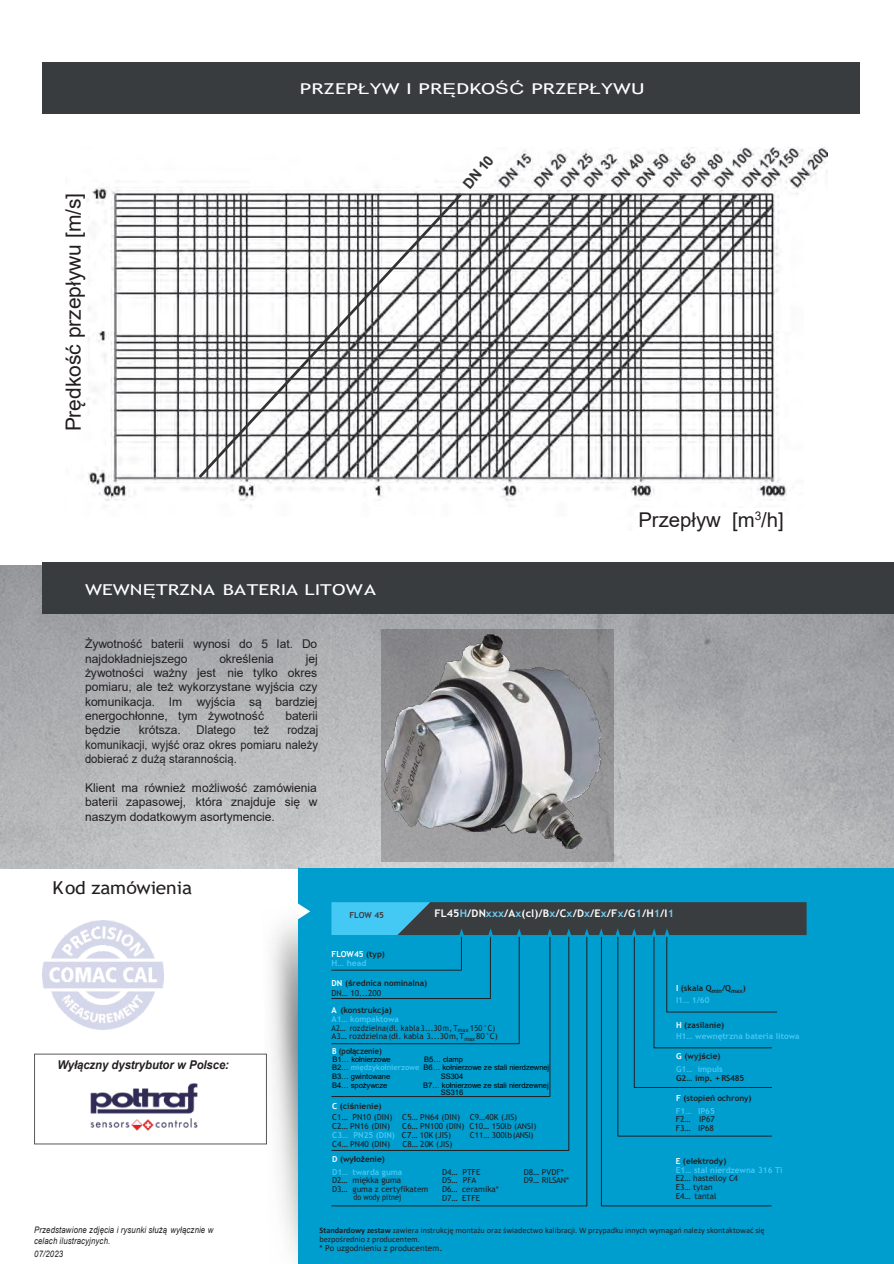
<style>
.page{position:relative;width:894px;height:1264px;background:#fff}
.page>*{position:absolute;margin:0;border:0;box-sizing:border-box;transform-origin:0 0}
.t1{font:21px "Arial";color:#231f20}
.t2{font:20.4px "Arial";color:#231f20}
.t3{font:17.7px "Trebuchet MS";letter-spacing:-.005em;color:#231f20;scale:1.08 1}
.t4{font:15px "Trebuchet MS";color:#fff;scale:1.39 1}
.t5{font:15px "Trebuchet MS";color:#fff;scale:1.34 1}
.t6{font:700 14.25px "Arial";color:#333132}
.t7{font:12px/14.2px "Arial";color:#231f20;text-align:justify}
.t8{font:12px/14.2px "Arial";color:#231f20;text-align:justify;scale:.93 1}
.t9{font:italic 700 12px "Arial";letter-spacing:-.005em;color:#231f20;scale:.94 1}
.t10{font:700 10.5px "Trebuchet MS";letter-spacing:.01em;color:#fff;scale:1.04 1}
.t11{font:italic 9px/10.8px "Arial";letter-spacing:.02em;color:#231f20;scale:.86 1}
.t12{font:8.25px/8.9px "Trebuchet MS";color:#231f20}
.t13{font:8.25px/9.1px "Calibri";color:#231f20}
.t14{font:8.25px/8.7px "Trebuchet MS";color:#231f20;scale:.9 1}
.t15{font:700 8.25px/10.6px "Trebuchet MS";color:#44c8f4}
.t16{font:700 8.25px/9.3px "Trebuchet MS";color:#231f20}
.t17{font:700 8.25px/9.3px "Trebuchet MS";color:#fff}
.t18{font:700 8.25px "Trebuchet MS";color:#231f20;scale:.91 1}
.t19{font:700 8.25px "Trebuchet MS";letter-spacing:-.02em;color:#231f20}
.t20{font:8.25px "Trebuchet MS";color:#231f20;scale:.86 1}
.t21{font:8.25px "Trebuchet MS";letter-spacing:-.02em;color:#231f20}
.t22{font:700 8.25px "Trebuchet MS";letter-spacing:-.005em;color:#3a3d40}
.t23{font:7.5px/8.7px "Arial";letter-spacing:-.01em;color:#000}
.s1{font-family:"Arial"}
.s2{color:#6dcff6}
.s3{color:#231f20}
.s4{color:#44c8f4}
.s5{color:#fff}
.s6{font-weight:400}
.s7{font-weight:700;color:#fff}
.s8{font-weight:700}
.s9{font-weight:700;color:#44c8f4}
.s10{font-family:"Trebuchet MS";font-weight:700;color:#44c8f4}
.s11{font-family:"Arial";font-weight:700}
.s12{font-family:"Arial";color:#231f20}
</style>
<div class="page">
<img style="left:0;top:566px;width:893px;height:301px">
<div style="left:298px;top:868px;width:595px;height:395px;background:#009dcf"></div>
<svg style="left:298px;top:903px;width:12px;height:17px"></svg>
<svg style="left:331px;top:1096px;width:256px;height:110px"></svg>
<svg style="left:600px;top:1096px;width:172px;height:110px"></svg>
<svg style="left:331px;top:902px;width:475px;height:194px"></svg>
<div style="left:381px;top:629px;width:232px;height:232px;background:#231f20;opacity:.25"></div>
<img style="left:384px;top:633px;width:216px;height:215px">
<img style="left:191px;top:919px;width:107px;height:339px">
<img style="left:42px;top:920px;width:121px;height:108px">
<div style="left:42px;top:62px;width:817px;height:52px;background:#383c3f"></div>
<div style="left:43px;top:562px;width:850px;height:52px;background:#383c3f"></div>
<img style="left:90px;top:1073px;width:114px;height:67px">
<img style="left:86px;top:148px;width:741px;height:360px">
<svg style="left:196px;top:191px;width:268px;height:289px"></svg>
<p class="t4" style="left:300px;top:83px;width:249px">PRZEP<span class="s1">Ł</span>YW I PR<span class="s1">Ę</span>DKO<span class="s1">ŚĆ</span> PRZEP<span class="s1">Ł</span>YWU</p>
<h1 class="t1" style="left:66px;top:431px;width:240px;rotate:-90deg">Prędkość przepływu [m/s]</h1>
<p class="t5" style="left:85px;top:583px;width:218px">WEWN<span class="s1">Ę</span>TRZNA BATERIA LITOWA</p>
<p class="t7" style="left:85px;top:638px;width:234px">Żywotność baterii wynosi do 5 lat. Do najdokładniejszego</p>
<p class="t7" style="left:219px;top:652px;width:56px">określenia</p>
<p class="t7" style="left:85px;top:652px;width:234px;text-indent:221px">jej żywotności ważny jest nie tylko okres pomiaru, ale też wykorzystane wyjścia czy komunikacja. Im wyjścia są bardziej energochłonne, tym żywotność</p>
<p class="t7" style="left:285px;top:709px;width:34px">baterii</p>
<p class="t7" style="left:85px;top:724px;width:37px">będzie</p>
<p class="t7" style="left:139px;top:724px;width:44px">krótsza.</p>
<p class="t8" style="left:196px;top:724px;width:44px">Dlatego</p>
<p class="t8" style="left:254px;top:724px;width:18px">też</p>
<p class="t8" style="left:85px;top:724px;width:252px;text-indent:202px">rodzaj komunikacji, wyjść oraz okres pomiaru należy dobierać z dużą starannością.</p>
<p class="t7" style="left:85px;top:781px;width:234px">Klient ma również możliwość zamówienia baterii zapasowej, która znajduje się w naszym dodatkowym asortymencie.</p>
<h3 class="t3" style="left:52px;top:880px;width:131px">Kod zam<span class="s1">ó</span>wienia</h3>
<p class="t6" style="left:462px;top:183px;width:40px;rotate:-50deg">DN 10</p>
<h2 class="t2" style="left:638px;top:511px;width:147px">Przepływ [m<sup>3</sup>/h]</h2>
<p class="t9" style="left:57px;top:1060px;width:184px">Wyłączny dystrybutor w Polsce:</p>
<p class="t11" style="left:34px;top:1225px;width:210px">Przedstawione zdjęcia i rysunki służą wyłącznie w celach ilustracyjnych.</p>
<p class="t11" style="left:34px;top:1248px;width:35px">07/2023</p>
<p class="t22" style="left:349px;top:911px;width:36px">FLOW 45</p>
<p class="t10" style="left:434px;top:909px;width:232px">FL45<span class="s2">H</span>/DN<span class="s2">xxx</span>/A<span class="s2">x</span>(cl)/B<span class="s2">x</span>/C<span class="s2">x</span>/D<span class="s2">x</span>/E<span class="s2">x</span>/F<span class="s2">x</span>/G<span class="s2">1</span>/H<span class="s2">1</span>/I<span class="s2">1</span></p>
<p class="t17" style="left:331px;top:949px;width:55px">FLOW45 <span class="s3">(typ)<br></span><span class="s4">H… head</span></p>
<p class="t16" style="left:331px;top:979px;width:97px"><span class="s5">DN</span> (<span class="s1">ś</span>rednica nominalna)<br><span class="s6">DN… 10...200</span></p>
<p class="t14" style="left:331px;top:1006px;width:186px"><span class="s7">A</span> <span class="s8">(konstrukcja)<br></span><span class="s9">A1… kompaktowa<br></span>A2… rozdzielna(dł. kabla 3...30 m, T<sub>max</sub> 150 °C)<br>A3… rozdzielna(dł. kabla 3...30m,T<sub>max</sub>80°C)</p>
<p class="t16" style="left:676px;top:983px;width:71px;line-height:11.2px"><span class="s5">I</span> (skala Q<sub>min</sub>/Q<sub>max</sub>)<br><span class="s4">I1… 1/60</span></p>
<p class="t15" style="left:676px;top:1020px;width:125px"><span class="s5">H</span> <span class="s3">(zasilanie)<br></span>H1… wewnętrzna bateria litowa</p>
<p class="t18" style="left:332px;top:1047px;width:56px"><span class="s5">B</span> (po<span class="s1">łą</span>czenie)</p>
<p class="t23" style="left:332px;top:1055px;width:60px">B1… kołnierzowe</p>
<p class="t23" style="left:332px;top:1055px;width:219px;text-indent:92px">B5… clamp<br>B2… <span class="s10">międzykołnierzowe</span> B6… kołnierzowe ze stali nierdzewnej<br>B3… gwintowane</p>
<p class="t23" style="left:440px;top:1072px;width:24px">SS304</p>
<p class="t23" style="left:332px;top:1081px;width:57px">B4… spożywcze</p>
<p class="t23" style="left:440px;top:1081px;width:110px;line-height:7.8px;text-indent:-17px">B7… kołnierzowe ze stali nierdzewnej<br>SS316</p>
<p class="t12" style="left:332px;top:1100px;width:186px;line-height:11.7px"><span class="s7">C</span> <span class="s8">(ci</span><span class="s11">ś</span><span class="s8">nienie)<br></span>C1… PN10 (DIN) C5… PN64 (DIN) C9…40K (JIS)</p>
<p class="t12" style="left:332px;top:1122px;width:59px">C2… PN16 (DIN)</p>
<p class="t12" style="left:332px;top:1122px;width:206px;text-indent:70px">C6… PN100 (DIN) C10… 150lb (ANSI)<br><span class="s9">C3… PN25 (DIN)</span> C7… 10K (JIS)</p>
<p class="t12" style="left:469px;top:1130px;width:65px">C11… 300lb(ANSI)</p>
<p class="t12" style="left:332px;top:1139px;width:59px">C4… PN40 (DIN)</p>
<p class="t12" style="left:402px;top:1139px;width:52px">C8… 20K (JIS)</p>
<p class="t15" style="left:332px;top:1153px;width:72px;line-height:12.3px"><span class="s5">D</span> <span class="s3">(wy</span><span class="s12">ł</span><span class="s3">o</span><span class="s12">ż</span><span class="s3">enie)<br></span>D1… twarda guma</p>
<p class="t12" style="left:442px;top:1167px;width:40px">D4… PTFE</p>
<p class="t12" style="left:523px;top:1167px;width:41px">D8… PVDF*</p>
<p class="t12" style="left:332px;top:1176px;width:71px">D2… miękka guma</p>
<p class="t12" style="left:442px;top:1176px;width:36px">D5… PFA</p>
<p class="t21" style="left:523px;top:1176px;width:47px">D9… RILSAN*</p>
<p class="t12" style="left:332px;top:1184px;width:98px">D3… guma z certyfikatem</p>
<p class="t12" style="left:442px;top:1184px;width:58px">D6… ceramika*</p>
<p class="t20" style="left:353px;top:1193px;width:57px">do wody pitnej</p>
<p class="t12" style="left:442px;top:1194px;width:40px">D7… ETFE</p>
<p class="t16" style="left:676px;top:1051px;width:46px"><span class="s5">G</span> (wyj<span class="s1">ś</span>cie)</p>
<p class="t15" style="left:676px;top:1064px;width:48px">G1… impuls</p>
<p class="t19" style="left:676px;top:1074px;width:70px">G2… imp. + RS485</p>
<p class="t16" style="left:675px;top:1092px;width:77px;line-height:12.6px"><span class="s5">F</span> (stopie<span class="s1">ń</span> ochrony)<br><span class="s4">F1… IP65</span></p>
<p class="t12" style="left:675px;top:1115px;width:41px">F2… IP67<br>F3… IP68</p>
<p class="t15" style="left:675px;top:1156px;width:108px;line-height:9px"><span class="s5">E</span> <span class="s3">(elektrody)<br></span>E1… stal nierdzewna 316 Ti</p>
<p class="t12" style="left:675px;top:1174px;width:64px">E2… hastelloy C4<br>E3… tytan<br>E4… tantal</p>
<p class="t13" style="left:319px;top:1225px;width:446px"><span class="s8">Standardowy zestaw</span> zawiera instrukcję montażu oraz świadectwo kalibracji. W przypadku innych wymagań należy skontaktować się bezpośrednio z producentem.</p>
<p class="t12" style="left:319px;top:1243px;width:124px">* Po uzgodnieniu z producentem.</p>
</div>
